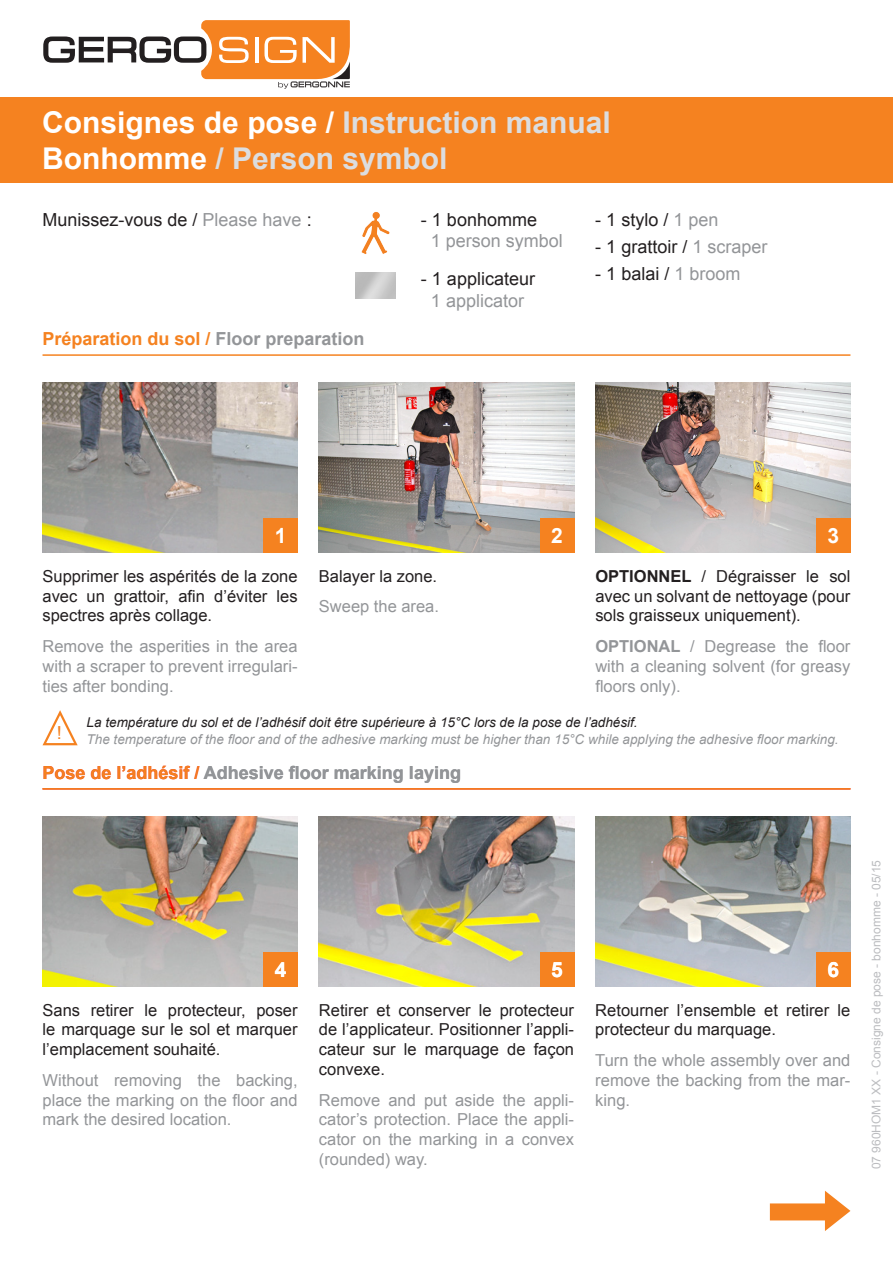
<style>
.page{position:relative;width:893px;height:1263px;background:#fff}
.page>*{position:absolute;margin:0;border:0;box-sizing:border-box;transform-origin:0 0}
.t1{font:700 30px "Arial";color:#dcdddf}
.t2{font:700 21px "Arial";color:#fff}
.t3{font:18px "Arial";color:#231f20}
.t4{font:700 18px "Arial";color:#939598}
.t5{font:700 18px "Arial";color:#f58220}
.t6{font:18px "Arial";color:#939598}
.t7{font:18px "Arial";color:#f58220}
.t8{font:16.5px/19.8px "Arial";color:#231f20;text-align:justify}
.t9{font:16.5px/19.8px "Arial";color:#939598;text-align:justify}
.t10{font:italic 13.5px "Arial";color:#939598}
.t11{font:italic 13.5px "Arial";color:#231f20}
.t12{font:12px "Arial";color:#bcbdc0}
.s1{color:#fff}
.s2{color:#939598}
.s3{font-weight:700}
.s4{color:#f58220}
</style>
<div class="page">
<img style="left:595px;top:816px;width:255px;height:170px">
<img style="left:319px;top:816px;width:255px;height:170px">
<img style="left:43px;top:816px;width:255px;height:170px">
<img style="left:319px;top:383px;width:255px;height:170px">
<img style="left:43px;top:383px;width:255px;height:170px">
<img style="left:595px;top:383px;width:255px;height:170px">
<div style="left:0;top:98px;width:893px;height:85px;background:#f58220"></div>
<div style="left:264px;top:952px;width:34px;height:34px;background:#f58220"></div>
<div style="left:264px;top:519px;width:34px;height:34px;background:#f58220"></div>
<div style="left:540px;top:952px;width:34px;height:34px;background:#f58220"></div>
<div style="left:540px;top:519px;width:34px;height:34px;background:#f58220"></div>
<div style="left:816px;top:952px;width:34px;height:34px;background:#f58220"></div>
<div style="left:816px;top:519px;width:34px;height:34px;background:#f58220"></div>
<hr style="left:43px;top:354px;width:807px;height:2px;background:#f58220">
<hr style="left:43px;top:788px;width:807px;height:1px;background:#f58220">
<svg style="left:770px;top:1191px;width:80px;height:40px"></svg>
<img style="left:361px;top:212px;width:29px;height:42px">
<svg style="left:43px;top:20px;width:307px;height:69px"></svg>
<svg style="left:42px;top:710px;width:36px;height:36px"></svg>
<p class="t1" style="left:42px;top:103px;width:570px"><span class="s1">Consignes de pose /</span> Instruction manual</p>
<p class="t1" style="left:42px;top:139px;width:407px"><span class="s1">Bonhomme</span> / Person symbol</p>
<p class="t3" style="left:43px;top:208px;width:271px">Munissez-vous de / <span class="s2">Please have</span> :</p>
<p class="t5" style="left:43px;top:326px;width:324px">Préparation du sol / <span class="s2">Floor preparation</span></p>
<p class="t3" style="left:421px;top:208px;width:118px">- 1 bonhomme</p>
<p class="t6" style="left:431px;top:229px;width:133px">1 person symbol</p>
<p class="t3" style="left:421px;top:267px;width:116px">- 1 applicateur</p>
<p class="t6" style="left:431px;top:289px;width:95px">1 applicator</p>
<p class="t3" style="left:595px;top:208px;width:125px">- 1 stylo / <span class="s2">1 pen</span></p>
<p class="t3" style="left:595px;top:235px;width:174px">- 1 grattoir / <span class="s2">1 scraper</span></p>
<p class="t3" style="left:595px;top:262px;width:147px">- 1 balai / <span class="s2">1 broom</span></p>
<p class="t2" style="left:275px;top:522px;width:13px">1</p>
<p class="t8" style="left:43px;top:566px;width:257px">Supprimer les aspérités de la zone avec un grattoir, afin d’éviter les spectres après collage.</p>
<p class="t9" style="left:43px;top:636px;width:257px">Remove the asperities in the area with a scraper to prevent irregulari&shy;ties after bonding.</p>
<p class="t8" style="left:319px;top:566px;width:120px">Balayer la zone.</p>
<p class="t9" style="left:319px;top:597px;width:122px">Sweep the area.</p>
<p class="t2" style="left:551px;top:522px;width:13px">2</p>
<p class="t2" style="left:828px;top:522px;width:13px">3</p>
<p class="t8" style="left:595px;top:566px;width:257px"><span class="s3">OPTIONNEL</span> / Dégraisser le sol avec un solvant de nettoyage (pour sols graisseux uniquement).</p>
<p class="t9" style="left:595px;top:636px;width:257px"><span class="s3">OPTIONAL</span> / Degrease the floor with a cleaning solvent (for greasy floors only).</p>
<p class="t7" style="left:57px;top:721px;width:7px">!</p>
<p class="t11" style="left:87px;top:714px;width:552px">La température du sol et de l’adhésif doit être supérieure à 15°C lors de la pose de l’adhésif.</p>
<p class="t10" style="left:87px;top:730px;width:754px">The temperature of the floor and of the adhesive marking must be higher than 15°C while applying the adhesive floor marking.</p>
<p class="t4" style="left:43px;top:760px;width:420px"><span class="s4">Pose de l’adhésif /</span> Adhesive floor marking laying</p>
<p class="t2" style="left:275px;top:956px;width:13px">4</p>
<p class="t8" style="left:43px;top:1000px;width:257px">Sans retirer le protecteur, poser le marquage sur le sol et marquer l’emplacement souhaité.</p>
<p class="t9" style="left:43px;top:1070px;width:257px">Without removing the backing, place the marking on the floor and mark the desired location.</p>
<p class="t2" style="left:551px;top:956px;width:13px">5</p>
<p class="t8" style="left:319px;top:1000px;width:257px">Retirer et conserver le protecteur de l’applicateur. Positionner l’appli&shy;cateur sur le marquage de façon convexe.</p>
<p class="t9" style="left:319px;top:1090px;width:257px">Remove and put aside the appli&shy;cator’s protection. Place the appli&shy;cator on the marking in a convex (rounded) way.</p>
<p class="t2" style="left:828px;top:956px;width:13px">6</p>
<p class="t8" style="left:595px;top:1000px;width:257px">Retourner l’ensemble et retirer le protecteur du marquage.</p>
<p class="t9" style="left:595px;top:1050px;width:257px">Turn the whole assembly over and remove the backing from the mar&shy;king.</p>
<p class="t12" style="left:868px;top:1169px;width:311px;rotate:-90deg">07 960HOM1 XX - Consigne de pose - bonhomme - 05/15</p>
</div>
